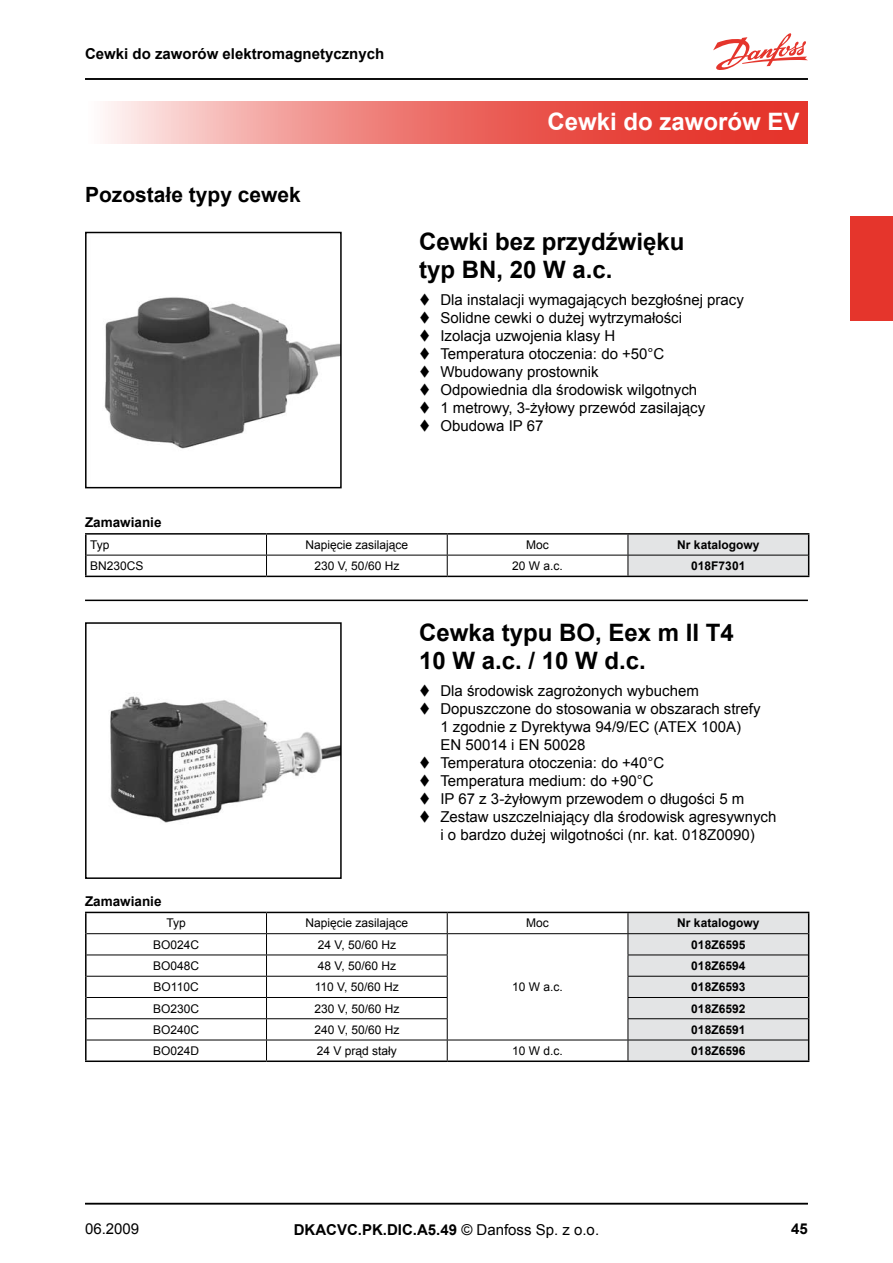
<style>
.page{position:relative;width:893px;height:1263px;background:#fff}
.page>*{position:absolute;margin:0;border:0;box-sizing:border-box;transform-origin:0 0}
.t1{font:700 24px/28.5px "Arial";color:#000}
.t2{font:700 24px "Arial";color:#fff}
.t3{font:700 21px "Arial";color:#000}
.t4{font:15px/18px "Arial";color:#000}
.t5{font:700 15px "Arial";color:#000}
.t6{font:700 13.5px "Arial";color:#000}
.t7{font:12px "Arial";color:#000}
.t8{font:700 12px "Arial";color:#000}
.s1{font-weight:400}
</style>
<div class="page">
<svg style="left:713px;top:33px;width:95px;height:37px"></svg>
<svg style="left:105px;top:101px;width:703px;height:43px;background:#ed7670"></svg>
<div style="left:850px;top:216px;width:43px;height:105px;background:#e5352c"></div>
<img style="left:104px;top:297px;width:235px;height:152px">
<div style="left:85px;top:232px;width:257px;height:256px;border:2px solid #000"></div>
<hr style="left:85px;top:533px;width:181px;height:2px;background:#000">
<hr style="left:85px;top:535px;width:2px;height:20px;background:#000">
<hr style="left:266px;top:533px;width:181px;height:2px;background:#000">
<hr style="left:447px;top:533px;width:181px;height:2px;background:#000">
<hr style="left:628px;top:533px;width:181px;height:2px;background:#000">
<hr style="left:85px;top:555px;width:2px;height:21px;background:#000">
<hr style="left:85px;top:576px;width:181px;height:1px;background:#000">
<hr style="left:266px;top:576px;width:181px;height:1px;background:#000">
<hr style="left:447px;top:576px;width:181px;height:1px;background:#000">
<hr style="left:628px;top:576px;width:181px;height:1px;background:#000">
<hr style="left:87px;top:555px;width:179px;height:1px;background:#000">
<hr style="left:266px;top:555px;width:181px;height:1px;background:#000">
<svg style="left:266px;top:535px;width:1px;height:41px"></svg>
<hr style="left:447px;top:555px;width:181px;height:1px;background:#000">
<svg style="left:447px;top:535px;width:1px;height:41px"></svg>
<svg style="left:628px;top:534px;width:181px;height:42px;background:#d6d7d8"></svg>
<hr style="left:85px;top:600px;width:723px;height:1px;background:#000">
<img style="left:110px;top:696px;width:229px;height:127px">
<div style="left:85px;top:622px;width:257px;height:257px;border:2px solid #000"></div>
<hr style="left:87px;top:933px;width:179px;height:1px;background:#000">
<hr style="left:266px;top:933px;width:181px;height:1px;background:#000">
<hr style="left:447px;top:933px;width:181px;height:1px;background:#000">
<hr style="left:87px;top:954px;width:179px;height:1px;background:#000">
<hr style="left:266px;top:954px;width:182px;height:1px;background:#000">
<hr style="left:87px;top:976px;width:179px;height:1px;background:#000">
<hr style="left:266px;top:976px;width:182px;height:1px;background:#000">
<hr style="left:87px;top:997px;width:179px;height:1px;background:#000">
<hr style="left:266px;top:997px;width:182px;height:1px;background:#000">
<hr style="left:87px;top:1018px;width:179px;height:1px;background:#000">
<hr style="left:266px;top:1018px;width:182px;height:1px;background:#000">
<hr style="left:87px;top:1040px;width:179px;height:1px;background:#000">
<hr style="left:266px;top:1040px;width:181px;height:1px;background:#000">
<svg style="left:266px;top:913px;width:1px;height:147px"></svg>
<hr style="left:447px;top:1040px;width:181px;height:1px;background:#000">
<svg style="left:447px;top:913px;width:1px;height:147px"></svg>
<hr style="left:85px;top:912px;width:181px;height:1px;background:#000">
<hr style="left:85px;top:913px;width:2px;height:21px;background:#000">
<hr style="left:266px;top:912px;width:181px;height:1px;background:#000">
<hr style="left:447px;top:912px;width:181px;height:1px;background:#000">
<hr style="left:85px;top:934px;width:2px;height:21px;background:#000">
<hr style="left:85px;top:955px;width:2px;height:21px;background:#000">
<hr style="left:85px;top:976px;width:2px;height:21px;background:#000">
<hr style="left:85px;top:997px;width:2px;height:22px;background:#000">
<hr style="left:85px;top:1019px;width:2px;height:21px;background:#000">
<hr style="left:85px;top:1040px;width:2px;height:20px;background:#000">
<svg style="left:628px;top:912px;width:181px;height:148px;background:#d6d7d7"></svg>
<hr style="left:85px;top:1060px;width:181px;height:2px;background:#000">
<hr style="left:266px;top:1060px;width:181px;height:2px;background:#000">
<hr style="left:447px;top:1060px;width:181px;height:2px;background:#000">
<hr style="left:628px;top:1060px;width:181px;height:2px;background:#000">
<hr style="left:85px;top:78px;width:723px;height:2px;background:#000">
<hr style="left:85px;top:1203px;width:723px;height:1px;background:#000">
<p class="t5" style="left:85px;top:44px;width:301px">Cewki do zaworów elektromagnetycznych</p>
<h2 class="t3" style="left:85px;top:181px;width:217px">Pozostałe typy cewek</h2>
<h1 class="t2" style="left:547px;top:106px;width:254px">Cewki do zaworów EV</h1>
<h1 class="t1" style="left:419px;top:228px;width:267px">Cewki bez przydźwięku typ BN, 20 W a.c.</h1>
<p class="t4" style="left:419px;top:291px;width:326px">▼ Dla instalacji wymagających bezgłośnej pracy</p>
<p class="t4" style="left:419px;top:309px;width:264px">▼ Solidne cewki o dużej wytrzymałości</p>
<p class="t4" style="left:419px;top:327px;width:198px">▼ Izolacja uzwojenia klasy H</p>
<p class="t4" style="left:419px;top:345px;width:247px">▼ Temperatura otoczenia: do +50°C</p>
<p class="t4" style="left:419px;top:363px;width:181px">▼ Wbudowany prostownik</p>
<p class="t4" style="left:419px;top:381px;width:280px">▼ Odpowiednia dla środowisk wilgotnych</p>
<p class="t4" style="left:419px;top:399px;width:288px">▼ 1 metrowy, 3-żyłowy przewód zasilający</p>
<p class="t4" style="left:419px;top:417px;width:126px">▼ Obudowa IP 67</p>
<p class="t6" style="left:85px;top:513px;width:78px">Zamawianie</p>
<p class="t7" style="left:90px;top:537px;width:21px">Typ</p>
<p class="t7" style="left:305px;top:537px;width:104px">Napięcie zasilające</p>
<p class="t7" style="left:526px;top:537px;width:24px">Moc</p>
<p class="t8" style="left:677px;top:537px;width:84px">Nr katalogowy</p>
<p class="t7" style="left:90px;top:558px;width:55px">BN230CS</p>
<p class="t7" style="left:314px;top:558px;width:86px">230 V, 50/60 Hz</p>
<p class="t7" style="left:512px;top:558px;width:52px">20 W a.c.</p>
<p class="t8" style="left:691px;top:558px;width:56px">018F7301</p>
<p class="t6" style="left:85px;top:892px;width:78px">Zamawianie</p>
<h1 class="t1" style="left:419px;top:619px;width:316px">Cewka typu BO, Eex m II T4<br>10 W a.c. / 10 W d.c.</h1>
<p class="t4" style="left:419px;top:681px;width:281px">▼ Dla środowisk zagrożonych wybuchem</p>
<p class="t4" style="left:440px;top:699px;width:322px;text-indent:-21px">▼ Dopuszczone do stosowania w obszarach strefy<br>1 zgodnie z Dyrektywa 94/9/EC (ATEX 100A)<br>EN 50014 i EN 50028</p>
<p class="t4" style="left:419px;top:753px;width:247px">▼ Temperatura otoczenia: do +40°C</p>
<p class="t4" style="left:419px;top:771px;width:236px">▼ Temperatura medium: do +90°C</p>
<p class="t4" style="left:419px;top:789px;width:327px">▼ IP 67 z 3-żyłowym przewodem o długości 5 m</p>
<p class="t4" style="left:419px;top:807px;width:359px;text-align:center">▼ Zestaw uszczelniający dla środowisk agresywnych i o bardzo dużej wilgotności (nr. kat. 018Z0090)</p>
<p class="t7" style="left:166px;top:915px;width:21px">Typ</p>
<p class="t7" style="left:305px;top:915px;width:104px">Napięcie zasilające</p>
<p class="t7" style="left:526px;top:915px;width:24px">Moc</p>
<p class="t8" style="left:677px;top:915px;width:84px">Nr katalogowy</p>
<p class="t7" style="left:153px;top:937px;width:48px">BO024C</p>
<p class="t7" style="left:318px;top:937px;width:80px">24 V, 50/60 Hz</p>
<p class="t7" style="left:512px;top:979px;width:52px">10 W a.c.</p>
<p class="t8" style="left:691px;top:936px;width:56px">018Z6595</p>
<p class="t7" style="left:153px;top:958px;width:48px">BO048C</p>
<p class="t7" style="left:318px;top:958px;width:80px">48 V, 50/60 Hz</p>
<p class="t8" style="left:691px;top:958px;width:56px">018Z6594</p>
<p class="t7" style="left:154px;top:979px;width:47px">BO110C</p>
<p class="t7" style="left:315px;top:979px;width:86px">110 V, 50/60 Hz</p>
<p class="t8" style="left:691px;top:979px;width:56px">018Z6593</p>
<p class="t7" style="left:153px;top:1000px;width:48px">BO230C</p>
<p class="t7" style="left:314px;top:1000px;width:86px">230 V, 50/60 Hz</p>
<p class="t8" style="left:691px;top:1000px;width:56px">018Z6592</p>
<p class="t7" style="left:153px;top:1022px;width:48px">BO240C</p>
<p class="t7" style="left:314px;top:1022px;width:86px">240 V, 50/60 Hz</p>
<p class="t8" style="left:691px;top:1022px;width:56px">018Z6591</p>
<p class="t7" style="left:153px;top:1043px;width:48px">BO024D</p>
<p class="t7" style="left:317px;top:1043px;width:82px">24 V prąd stały</p>
<p class="t7" style="left:512px;top:1043px;width:52px">10 W d.c.</p>
<p class="t8" style="left:691px;top:1043px;width:56px">018Z6596</p>
<p class="t4" style="left:85px;top:1220px;width:56px">06.2009</p>
<p class="t5" style="left:294px;top:1219px;width:307px">DKACVC.PK.DIC.A5.49 <span class="s1">© Danfoss Sp. z o.o.</span></p>
<p class="t5" style="left:791px;top:1219px;width:18px">45</p>
</div>
